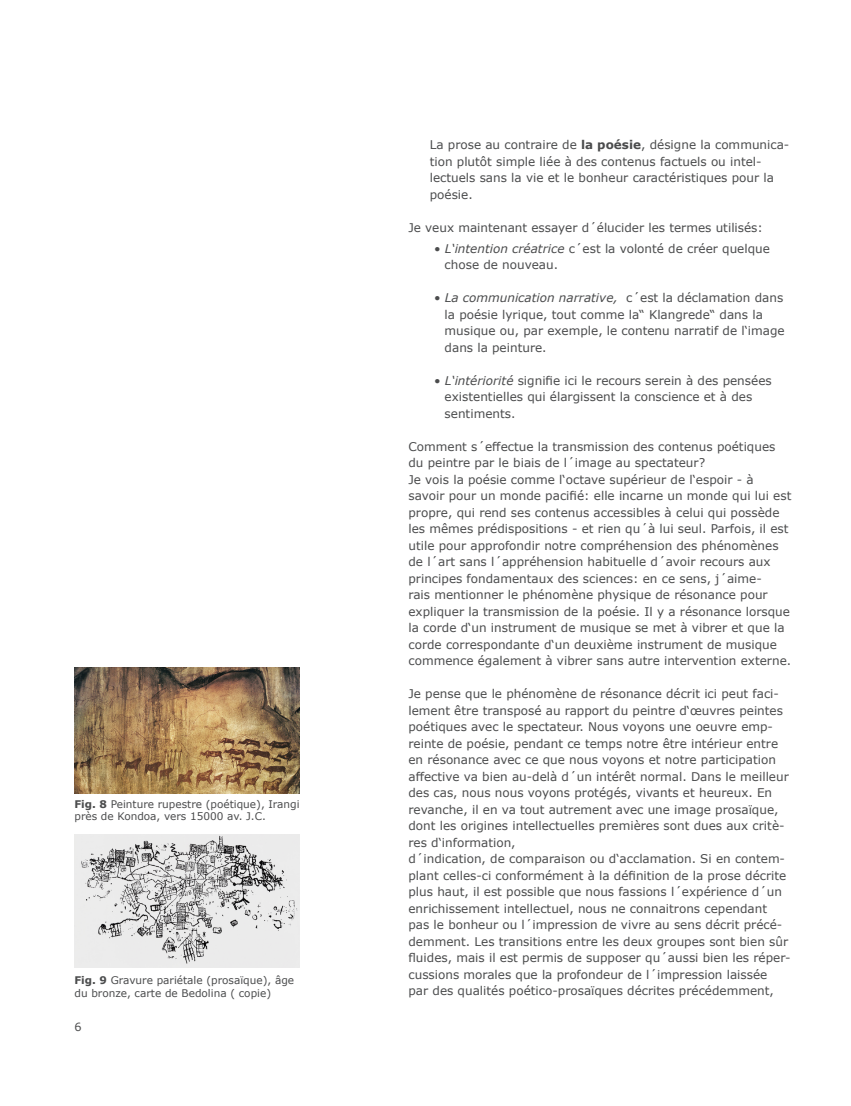
<style>
.page{position:relative;width:851px;height:1106px;background:#fff}
.page>*{position:absolute;margin:0;border:0;box-sizing:border-box;transform-origin:0 0}
.t1{font:12px/16.5px "Verdana";color:#4b4c4d}
.t2{font:11.25px "Verdana";color:#4b4c4d}
.t3{font:10.5px/12.6px "Verdana";color:#4b4c4d}
.s1{font-weight:700}
.s2{font-style:italic}
</style>
<div class="page">
<img style="left:74px;top:667px;width:226px;height:126px">
<img style="left:74px;top:834px;width:226px;height:133px">
<p class="t3" style="left:74px;top:797px;width:226px"><span class="s1">Fig. 8</span> Peinture rupestre (poétique), Irangi près de Kondoa, vers 15000 av. J.C.</p>
<p class="t3" style="left:74px;top:974px;width:221px"><span class="s1">Fig. 9</span> Gravure pariétale (prosaïque), âge du bronze, carte de Bedolina ( copie)</p>
<p class="t2" style="left:74px;top:1018px;width:9px">6</p>
<p class="t1" style="left:429px;top:136px;width:361px">La prose au contraire de <span class="s1">la poésie</span>, désigne la communica&shy;tion plutôt simple liée à des contenus factuels ou intel&shy;lectuels sans la vie et le bonheur caractéristiques pour la poésie.</p>
<p class="t1" style="left:408px;top:219px;width:356px">Je veux maintenant essayer d´élucider les termes utilisés:</p>
<p class="t1" style="left:444px;top:240px;width:327px;text-indent:-11px">• <span class="s2">L‘intention créatrice</span> c´est la volonté de créer quelque chose de nouveau.</p>
<p class="t1" style="left:444px;top:289px;width:341px;text-indent:-11px">• <span class="s2">La communication narrative,</span> c´est la déclamation dans la poésie lyrique, tout comme la“ Klangrede“ dans la musique ou, par exemple, le contenu narratif de l‘image dans la peinture.</p>
<p class="t1" style="left:444px;top:372px;width:328px;text-indent:-11px">• <span class="s2">L‘intériorité</span> signifie ici le recours serein à des pensées existentielles qui élargissent la conscience et à des sentiments.</p>
<p class="t1" style="left:408px;top:438px;width:368px">Comment s´effectue la transmission des contenus poétiques du peintre par le biais de l´image au spectateur?</p>
<p class="t1" style="left:408px;top:471px;width:384px">Je vois la poésie comme l‘octave supérieur de l‘espoir - à savoir pour un monde pacifié: elle incarne un monde qui lui est propre, qui rend ses contenus accessibles à celui qui possède les mêmes prédispositions - et rien qu´à lui seul. Parfois, il est utile pour approfondir notre compréhension des phénomènes de l´art sans l´appréhension habituelle d´avoir recours aux principes fondamentaux des sciences: en ce sens, j´aime-<br>rais mentionner le phénomène physique de résonance pour expliquer la transmission de la poésie. Il y a résonance lorsque la corde d‘un instrument de musique se met à vibrer et que la corde correspondante d‘un deuxième instrument de musique commence également à vibrer sans autre intervention externe.</p>
<p class="t1" style="left:408px;top:685px;width:382px">Je pense que le phénomène de résonance décrit ici peut faci&shy;lement être transposé au rapport du peintre d‘œuvres peintes poétiques avec le spectateur. Nous voyons une oeuvre emp&shy;reinte de poésie, pendant ce temps notre être intérieur entre en résonance avec ce que nous voyons et notre participation affective va bien au-delà d´un intérêt normal. Dans le meilleur des cas, nous nous voyons protégés, vivants et heureux. En revanche, il en va tout autrement avec une image prosaïque, dont les origines intellectuelles premières sont dues aux critè&shy;res d‘information,</p>
<p class="t1" style="left:408px;top:850px;width:384px">d´indication, de comparaison ou d‘acclamation. Si en contem&shy;plant celles-ci conformément à la définition de la prose décrite plus haut, il est possible que nous fassions l´expérience d´un enrichissement intellectuel, nous ne connaitrons cependant pas le bonheur ou l´impression de vivre au sens décrit précé&shy;demment. Les transitions entre les deux groupes sont bien sûr fluides, mais il est permis de supposer qu´aussi bien les réper&shy;cussions morales que la profondeur de l´impression laissée<br>par des qualités poético-prosaïques décrites précédemment,</p>
</div>
